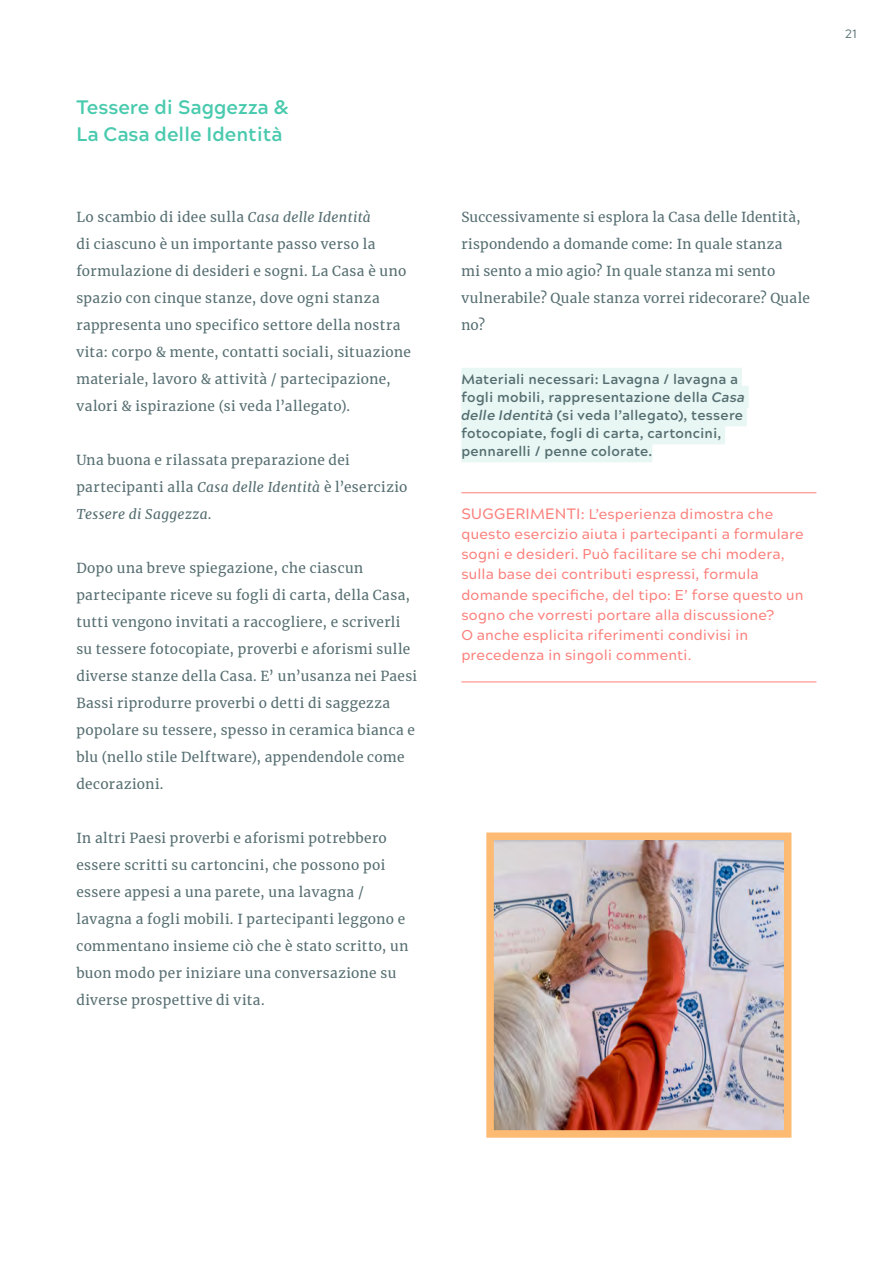
<style>
.page{position:relative;width:893px;height:1263px;background:#fff}
.page>*{position:absolute;margin:0;border:0;box-sizing:border-box;transform-origin:0 0}
.Subheadline_Tool_nam{font:700 19.5px/27px "Acherus Grotesque";color:#49caae}
.Tipps___Tricks{font:500 14.25px/20.2px "Acherus Grotesque";letter-spacing:.01em;color:#fc7f7b}
.Material_needed{font:700 13.8px/18px "Acherus Grotesque";letter-spacing:.015em;color:#566e71}
.running_text{font:13.65px/27px "Merriweather";letter-spacing:.03em;color:#566e71}
.t1{font:12px "Acherus Grotesque";color:#566e71}
.s1{font-style:italic}
.s2{font-size:15px}
</style>
<div class="page">
<div style="left:461px;top:368px;width:281px;height:22px;background:#e8f7f4"></div>
<div style="left:461px;top:386px;width:288px;height:22px;background:#e8f7f4"></div>
<div style="left:461px;top:404px;width:286px;height:22px;background:#e8f7f4"></div>
<div style="left:461px;top:422px;width:264px;height:22px;background:#e8f7f4"></div>
<div style="left:461px;top:440px;width:191px;height:22px;background:#e8f7f4"></div>
<hr style="left:461px;top:492px;width:355px;height:1px;background:#fc7f7b">
<hr style="left:461px;top:682px;width:355px;height:1px;background:#fc7f7b">
<img style="left:495px;top:841px;width:287px;height:288px">
<div style="left:486px;top:832px;width:305px;height:306px;border:8px solid #fdba73"></div>
<p class="Subheadline_Tool_nam" style="left:76px;top:92px;width:214px">Tessere di Saggezza &amp;<br>La Casa delle Identità</p>
<p class="running_text" style="left:76px;top:203px;width:336px">Lo scambio di idee sulla <span class="s1">Casa delle Identità<br></span>di ciascuno è un importante passo verso la formulazione di desideri e sogni. La Casa è uno spazio con cinque stanze, dove ogni stanza rappresenta uno specifico settore della nostra vita: corpo &amp; mente, contatti sociali, situazione materiale, lavoro &amp; attività / partecipazione, valori &amp; ispirazione (si veda l’allegato).</p>
<p class="running_text" style="left:76px;top:446px;width:333px">Una buona e rilassata preparazione dei partecipanti alla <span class="s1">Casa delle Identità</span> è l’esercizio<br><span class="s1">Tessere di Saggezza</span>.</p>
<p class="running_text" style="left:76px;top:554px;width:342px">Dopo una breve spiegazione, che ciascun partecipante riceve su fogli di carta, della Casa, tutti vengono invitati a raccogliere, e scriverli su tessere fotocopiate, proverbi e aforismi sulle diverse stanze della Casa. E’ un’usanza nei Paesi Bassi riprodurre proverbi o detti di saggezza popolare su tessere, spesso in ceramica bianca e blu (nello stile Delftware), appendendole come decorazioni.</p>
<p class="running_text" style="left:76px;top:824px;width:334px">In altri Paesi proverbi e aforismi potrebbero essere scritti su cartoncini, che possono poi essere appesi a una parete, una lavagna / lavagna a fogli mobili. I partecipanti leggono e commentano insieme ciò che è stato scritto, un buon modo per iniziare una conversazione su diverse prospettive di vita.</p>
<p class="t1" style="left:845px;top:24px;width:13px">21</p>
<p class="running_text" style="left:461px;top:203px;width:350px">Successivamente si esplora la Casa delle Identità, rispondendo a domande come: In quale stanza<br>mi sento a mio agio? In quale stanza mi sento vulnerabile? Quale stanza vorrei ridecorare? Quale no?</p>
<p class="Material_needed" style="left:461px;top:369px;width:285px">Materiali necessari: Lavagna / lavagna a fogli mobili, rappresentazione della <span class="s1">Casa delle Identità</span> (si veda l’allegato), tessere fotocopiate, fogli di carta, cartoncini, pennarelli / penne colorate.</p>
<p class="Tipps___Tricks" style="left:461px;top:502px;width:344px"><span class="s2">SUGGERIMENTI:</span> L’esperienza dimostra che questo esercizio aiuta i partecipanti a formulare sogni e desideri. Può facilitare se chi modera, sulla base dei contributi espressi, formula domande specifiche, del tipo: E’ forse questo un sogno che vorresti portare alla discussione?<br>O anche esplicita riferimenti condivisi in precedenza in singoli commenti.</p>
</div>
